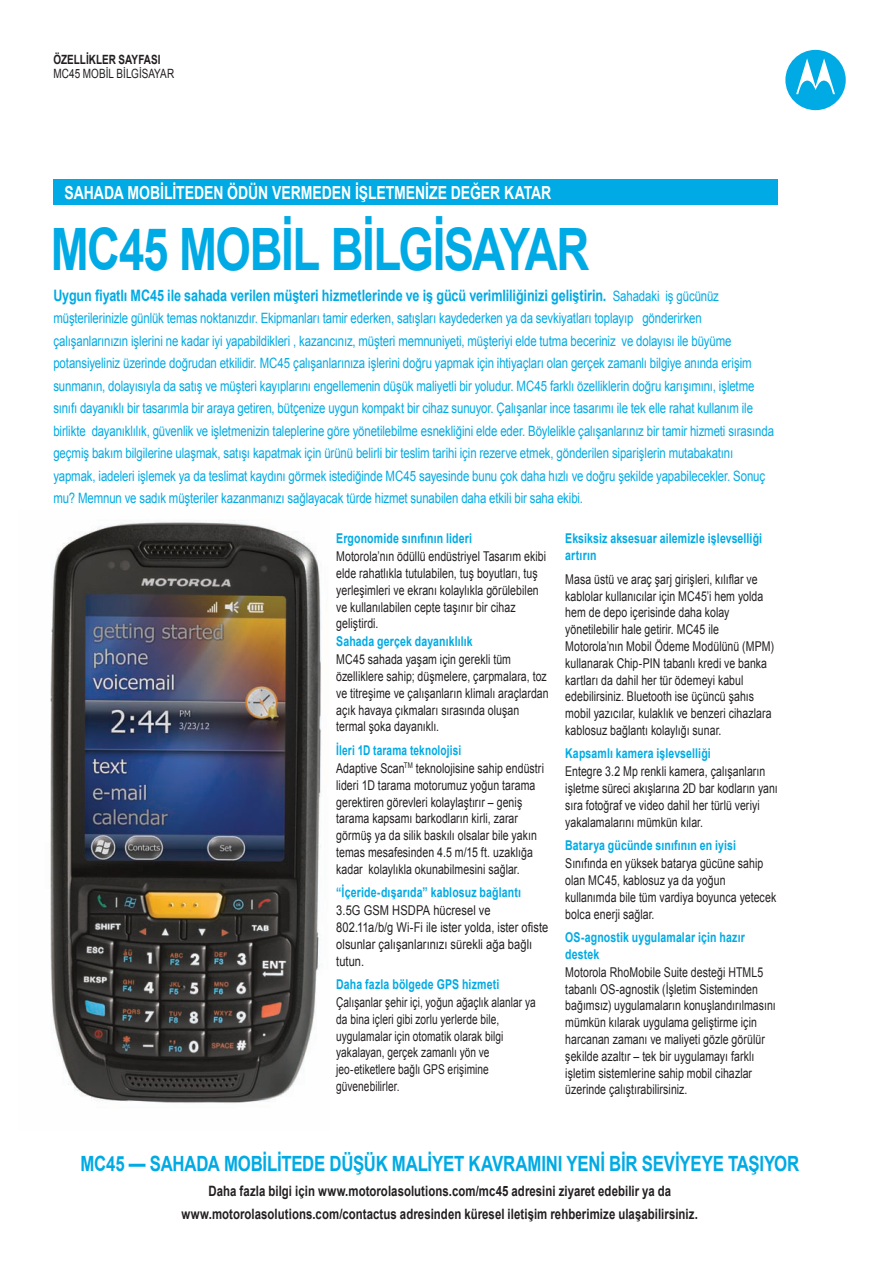
<style>
.page{position:relative;width:893px;height:1263px;background:#fff}
.page>*{position:absolute;margin:0;border:0;box-sizing:border-box;transform-origin:0 0}
.t1{font:700 58.5px "Arial";letter-spacing:-.03em;color:#00aae4;scale:.78 1}
.t2{font:700 21px "Arial";letter-spacing:-.015em;color:#00aae4;scale:.8 1}
.t3{font:700 18px "Arial";letter-spacing:-.005em;color:#fff;scale:.78 1}
.t4{font:700 15.75px "Arial";letter-spacing:-.005em;color:#00aae4;scale:.8 1}
.t5{font:14.25px/22.5px "Arial";letter-spacing:-.01em;color:#00aae4;scale:.8 1}
.t6{font:700 14.25px/22.5px "Arial";letter-spacing:.005em;color:#231f20;text-align:center;scale:.8 1}
.t7{font:13.5px/16.8px "Arial";letter-spacing:.005em;color:#231f20;scale:.78 1}
.t8{font:700 13.5px/16.8px "Arial";letter-spacing:.015em;color:#00aae4;scale:.78 1}
.t9{font:13.5px/16.8px "Arial";letter-spacing:.005em;color:#231f20;scale:.75 1}
.t10{font:13.5px/16.8px "Arial";letter-spacing:.005em;color:#231f20;scale:.82 1}
.t11{font:12.75px "Arial";letter-spacing:.005em;color:#231f20;scale:.78 1}
.t12{font:700 12.75px "Arial";color:#231f20;scale:.78 1}
.s1{font-weight:400;font-size:14.25px}
.s2{font-weight:700;color:#00aae4}
</style>
<div class="page">
<div style="left:785px;top:50px;width:61px;height:60px;background:#00aae4;border-radius:50%"></div>
<svg style="left:796px;top:58px;width:39px;height:36px"></svg>
<div style="left:54px;top:179px;width:724px;height:26px;background:#00aae4"></div>
<img style="left:50px;top:521px;width:272px;height:582px">
<p class="t12" style="left:53px;top:51px;width:139px">ÖZELLİKLER SAYFASI</p>
<p class="t11" style="left:53px;top:65px;width:156px">MC45 MOBİL BİLGİSAYAR</p>
<h3 class="t3" style="left:65px;top:181px;width:626px">SAHADA MOBİLİTEDEN ÖDÜN VERMEDEN İŞLETMENİZE DEĞER KATAR</h3>
<h1 class="t1" style="left:51px;top:210px;width:692px">MC45 MOBİL BİLGİSAYAR</h1>
<p class="t4" style="left:53px;top:285px;width:833px">Uygun fiyatlı MC45 ile sahada verilen müşteri hizmetlerinde ve iş gücü verimliliğinizi geliştirin. <span class="s1">Sahadaki iş gücünüz</span></p>
<p class="t5" style="left:53px;top:307px;width:902px">müşterilerinizle günlük temas noktanızdır. Ekipmanları tamir ederken, satışları kaydederken ya da sevkiyatları toplayıp gönderirken çalışanlarınızın işlerini ne kadar iyi yapabildikleri , kazancınız, müşteri memnuniyeti, müşteriyi elde tutma beceriniz ve dolayısı ile büyüme potansiyeliniz üzerinde doğrudan etkilidir. MC45 çalışanlarınıza işlerini doğru yapmak için ihtiyaçları olan gerçek zamanlı bilgiye anında erişim sunmanın, dolayısıyla da satış ve müşteri kayıplarını engellemenin düşük maliyetli bir yoludur. MC45 farklı özelliklerin doğru karışımını, işletme sınıfı dayanıklı bir tasarımla bir araya getiren, bütçenize uygun kompakt bir cihaz sunuyor. Çalışanlar ince tasarımı ile tek elle rahat kullanım ile birlikte dayanıklılık, güvenlik ve işletmenizin taleplerine göre yönetilebilme esnekliğini elde eder. Böylelikle çalışanlarınız bir tamir hizmeti sırasında geçmiş bakım bilgilerine ulaşmak, satışı kapatmak için ürünü belirli bir teslim tarihi için rezerve etmek, gönderilen siparişlerin mutabakatını yapmak, iadeleri işlemek ya da teslimat kaydını görmek istediğinde MC45 sayesinde bunu çok daha hızlı ve doğru şekilde yapabilecekler. Sonuç mu? Memnun ve sadık müşteriler kazanmanızı sağlayacak türde hizmet sunabilen daha etkili bir saha ekibi.</p>
<p class="t8" style="left:336px;top:531px;width:176px">Ergonomide sınıfının lideri</p>
<p class="t7" style="left:336px;top:548px;width:271px">Motorola’nın ödüllü endüstriyel Tasarım ekibi elde rahatlıkla tutulabilen, tuş boyutları, tuş yerleşimleri ve ekranı kolaylıkla görülebilen ve kullanılabilen cepte taşınır bir cihaz geliştirdi.</p>
<p class="t8" style="left:336px;top:634px;width:177px">Sahada gerçek dayanıklılık</p>
<p class="t7" style="left:336px;top:651px;width:274px">MC45 sahada yaşam için gerekli tüm özelliklere sahip; düşmelere, çarpmalara, toz ve titreşime ve çalışanların klimalı araçlardan açık havaya çıkmaları sırasında oluşan termal şoka dayanıklı.</p>
<p class="t7" style="left:336px;top:742px;width:268px"><span class="s2">İleri 1D tarama teknolojisi<br></span>Adaptive Scan<sup>TM</sup> teknolojisine sahip endüstri lideri 1D tarama motorumuz yoğun tarama gerektiren görevleri kolaylaştırır – geniş tarama kapsamı barkodların kirli, zarar görmüş ya da silik baskılı olsalar bile yakın temas mesafesinden 4.5 m/15 ft. uzaklığa kadar kolaylıkla okunabilmesini sağlar.</p>
<p class="t8" style="left:336px;top:884px;width:238px">“İçeride-dışarıda” kablosuz bağlantı</p>
<p class="t10" style="left:336px;top:902px;width:260px">3.5G GSM HSDPA hücresel ve<br>802.11a/b/g Wi-Fi ile ister yolda, ister ofiste olsunlar çalışanlarınızı sürekli ağa bağlı tutun.</p>
<p class="t8" style="left:336px;top:976px;width:211px">Daha fazla bölgede GPS hizmeti</p>
<p class="t9" style="left:336px;top:994px;width:268px">Çalışanlar şehir içi, yoğun ağaçlık alanlar ya da bina içleri gibi zorlu yerlerde bile, uygulamalar için otomatik olarak bilgi yakalayan, gerçek zamanlı yön ve jeo-etiketlere bağlı GPS erişimine güvenebilirler.</p>
<p class="t8" style="left:565px;top:531px;width:254px">Eksiksiz aksesuar ailemizle işlevselliği artırın</p>
<p class="t7" style="left:565px;top:571px;width:269px">Masa üstü ve araç şarj girişleri, kılıflar ve kablolar kullanıcılar için MC45’i hem yolda hem de depo içerisinde daha kolay yönetilebilir hale getirir. MC45 ile Motorola’nın Mobil Ödeme Modülünü (MPM) kullanarak Chip-PIN tabanlı kredi ve banka kartları da dahil her tür ödemeyi kabul edebilirsiniz. Bluetooth ise üçüncü şahıs mobil yazıcılar, kulaklık ve benzeri cihazlara kablosuz bağlantı kolaylığı sunar.</p>
<p class="t8" style="left:565px;top:746px;width:188px">Kapsamlı kamera işlevselliği</p>
<p class="t7" style="left:565px;top:763px;width:274px">Entegre 3.2 Mp renkli kamera, çalışanların işletme süreci akışlarına 2D bar kodların yanı sıra fotoğraf ve video dahil her türlü veriyi yakalamalarını mümkün kılar.</p>
<p class="t8" style="left:565px;top:838px;width:220px">Batarya gücünde sınıfının en iyisi</p>
<p class="t7" style="left:565px;top:855px;width:272px">Sınıfında en yüksek batarya gücüne sahip olan MC45, kablosuz ya da yoğun kullanımda bile tüm vardiya boyunca yetecek bolca enerji sağlar.</p>
<p class="t8" style="left:565px;top:929px;width:232px">OS-agnostik uygulamalar için hazır destek</p>
<p class="t7" style="left:565px;top:964px;width:271px">Motorola RhoMobile Suite desteği HTML5 tabanlı OS-agnostik (İşletim Sisteminden bağımsız) uygulamaların konuşlandırılmasını mümkün kılarak uygulama geliştirme için harcanan zamanı ve maliyeti gözle görülür şekilde azaltır – tek bir uygulamayı farklı işletim sistemlerine sahip mobil cihazlar üzerinde çalıştırabilirsiniz.</p>
<h2 class="t2" style="left:81px;top:1150px;width:900px">MC45 — SAHADA MOBİLİTEDE DÜŞÜK MALİYET KAVRAMINI YENİ BİR SEVİYEYE TAŞIYOR</h2>
<p class="t6" style="left:182px;top:1180px;width:647px">Daha fazla bilgi için www.motorolasolutions.com/mc45 adresini ziyaret edebilir ya da www.motorolasolutions.com/contactus adresinden küresel iletişim rehberimize ulaşabilirsiniz.</p>
</div>
